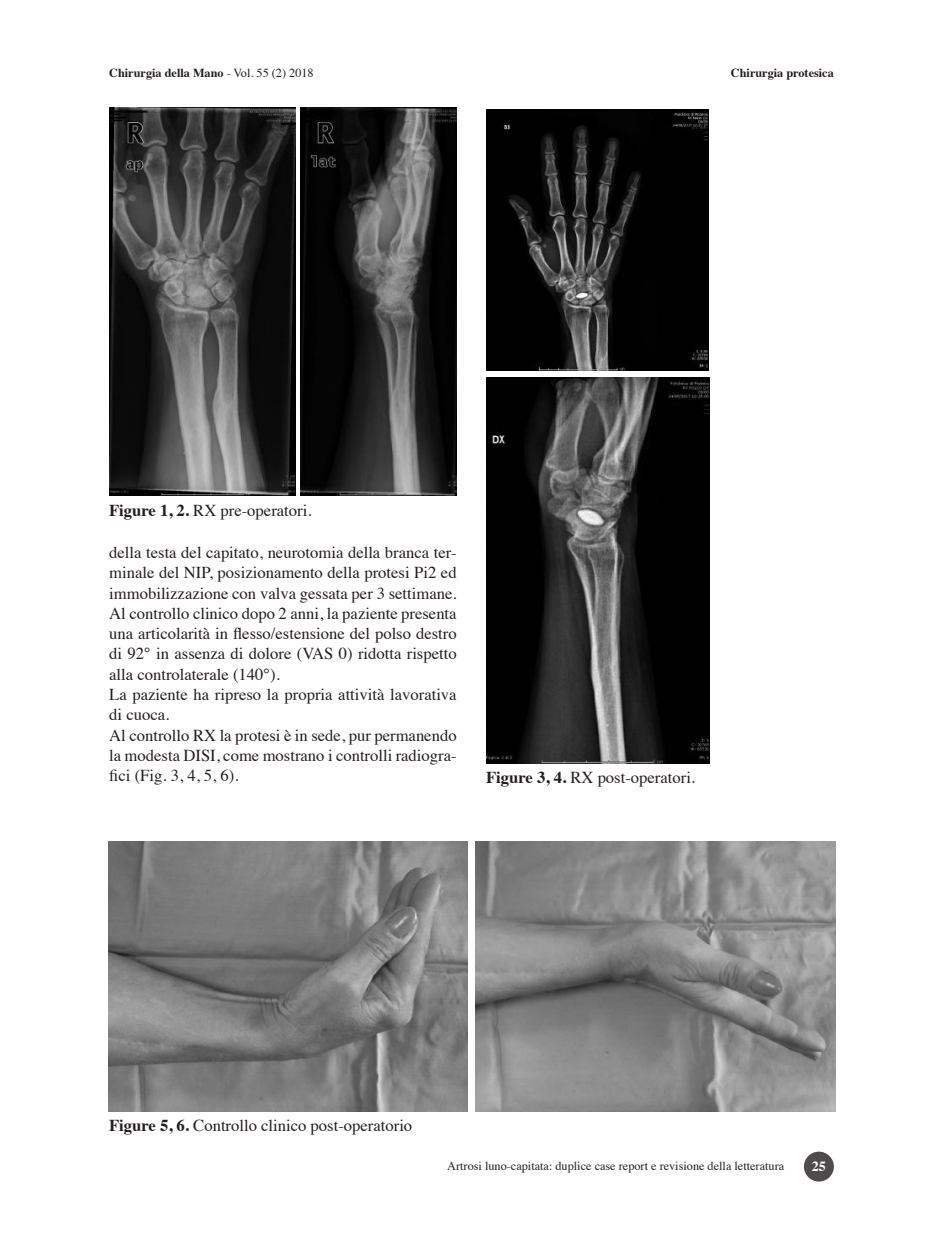
<style>
.page{position:relative;width:943px;height:1241px;background:#fff}
.page>*{position:absolute;margin:0;border:0;box-sizing:border-box;transform-origin:0 0}
.t1{font:16.62px/20.3px "Times";color:#241f1f}
.t2{font:700 14px "Times";color:#fff}
.t3{font:12.25px "Times";color:#241f1f}
.t4{font:700 12.25px "Times";color:#241f1f}
.s1{font-weight:400}
.s2{font-weight:700}
</style>
<div class="page">
<div style="left:804px;top:1151px;width:29px;height:30px;background:#4e4b4c;border-radius:50%"></div>
<img style="left:109px;top:108px;width:186px;height:387px">
<img style="left:301px;top:108px;width:155px;height:387px">
<img style="left:486px;top:110px;width:222px;height:261px">
<img style="left:486px;top:377px;width:223px;height:386px">
<img style="left:108px;top:841px;width:359px;height:270px">
<img style="left:475px;top:841px;width:360px;height:269px">
<p class="t4" style="left:109px;top:61px;width:206px">Chirurgia della Mano <span class="s1">- Vol. 55 (2) 2018</span></p>
<p class="t4" style="left:731px;top:61px;width:104px">Chirurgia protesica</p>
<p class="t1" style="left:109px;top:498px;width:204px"><span class="s2">Figure 1, 2.</span> RX pre-operatori.</p>
<p class="t1" style="left:109px;top:540px;width:349px">della testa del capitato, neurotomia della branca ter&shy;minale del NIP, posizionamento della protesi Pi2 ed immobilizzazione con valva gessata per 3 settimane.<br>Al controllo clinico dopo 2 anni, la paziente presenta una articolarità in flesso/estensione del polso destro di 92° in assenza di dolore (VAS 0) ridotta rispetto alla controlaterale (140°).<br>La paziente ha ripreso la propria attività lavorativa di cuoca.<br>Al controllo RX la protesi è in sede, pur permanendo la modesta DISI, come mostrano i controlli radiogra&shy;fici (Fig. 3, 4, 5, 6).</p>
<p class="t1" style="left:486px;top:765px;width:210px"><span class="s2">Figure 3, 4.</span> RX post-operatori.</p>
<p class="t1" style="left:109px;top:1113px;width:305px"><span class="s2">Figure 5, 6.</span> Controllo clinico post-operatorio</p>
<p class="t3" style="left:447px;top:1153px;width:338px">Artrosi luno-capitata: duplice case report e revisione della letteratura</p>
<p class="t2" style="left:812px;top:1152px;width:15px">25</p>
</div>
